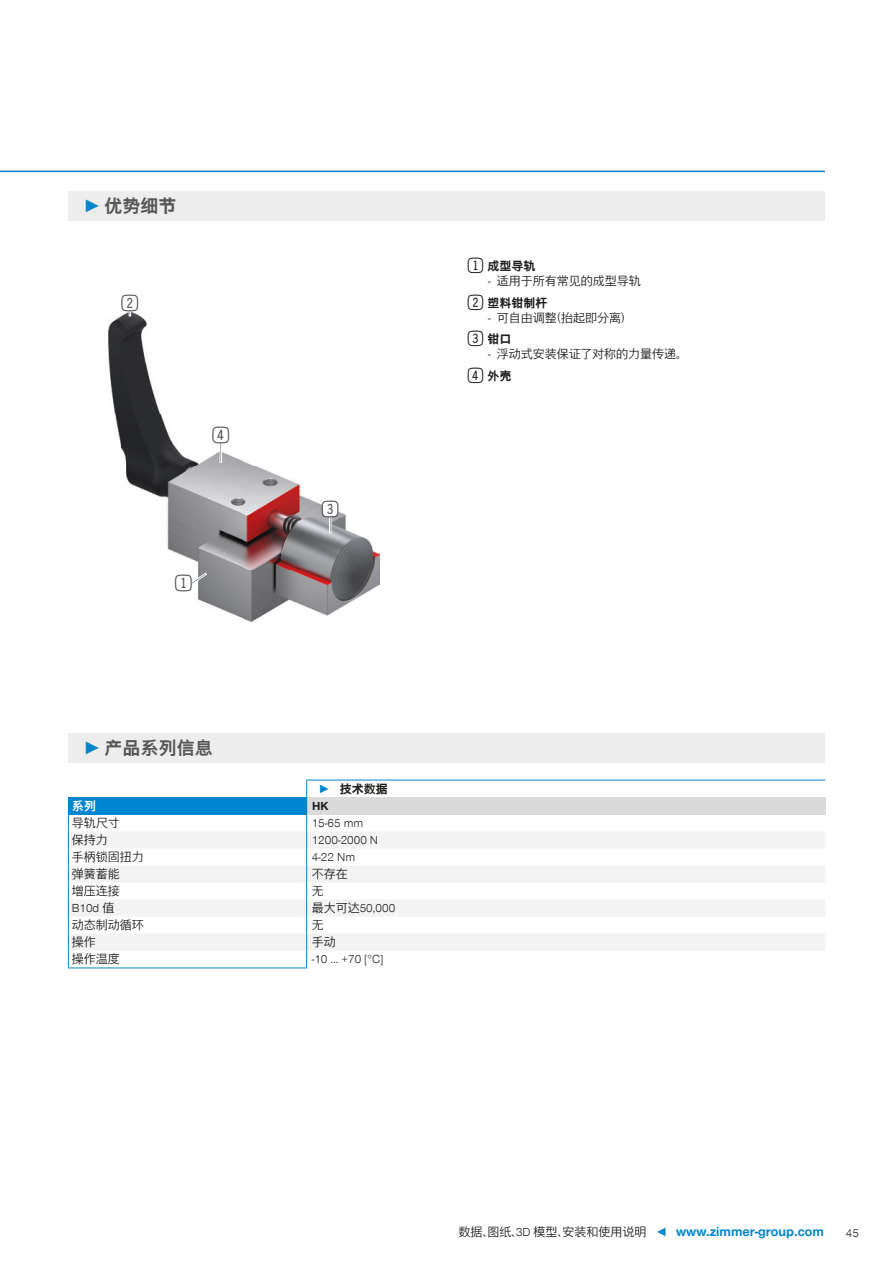
<style>
.page{position:relative;width:893px;height:1263px;background:#fff}
.page>*{position:absolute;margin:0;border:0;box-sizing:border-box;transform-origin:0 0}
.t1{font:27.6px "Double Digits Super Square";color:#4f4e52}
.t2{font:700 18px "Zimmer Group Sans Global";color:#575756}
.t3{font:700 13.5px "Zimmer Group Sans Global";color:#0086ce}
.t4{font:300 12px/21.5px "Zimmer Group Sans Global";color:#1d1d1b}
.t5{font:700 12px "Zimmer Group Sans Global";color:#1d1d1b}
.t6{font:700 12px "Zimmer Group Sans Global";color:#fff}
.s1{font-family:"Zimmer Group Sans";color:#0086ce}
.s2{color:#0086ce}
.s3{font-family:"Double Digits Super Square";font-weight:400;font-size:25.5px}
.s4{font-weight:700}
.s5{font-weight:300;font-size:12px;color:#1d1d1b}
.s6{font-weight:300;font-size:12px}
</style>
<div class="page">
<img style="left:108px;top:312px;width:271px;height:310px">
<svg style="left:190px;top:573px;width:17px;height:12px"></svg>
<div style="left:176px;top:575px;width:15px;height:16px;background:#fff;border-radius:50%"></div>
<div style="left:220px;top:442px;width:2px;height:20px;border:1px solid #fff"></div>
<div style="left:323px;top:501px;width:15px;height:15px;background:#fff;border-radius:4px"></div>
<svg style="left:329px;top:516px;width:2px;height:17px"></svg>
<hr style="left:0;top:171px;width:825px;height:1px;background:#0086ce">
<div style="left:68px;top:191px;width:757px;height:30px;background:#ededed"></div>
<div style="left:68px;top:733px;width:757px;height:30px;background:#ededed"></div>
<hr style="left:306px;top:780px;width:519px;height:1px;background:#0086ce">
<div style="left:68px;top:797px;width:239px;height:17px;background:#0086ce"></div>
<div style="left:307px;top:797px;width:518px;height:17px;background:#dadada"></div>
<svg style="left:69px;top:831px;width:756px;height:119px;fill:#f3f3f3"></svg>
<hr style="left:68px;top:967px;width:239px;height:1px;background:#0086ce">
<hr style="left:68px;top:814px;width:239px;height:1px;background:#0086ce">
<svg style="left:68px;top:815px;width:1px;height:152px"></svg>
<svg style="left:306px;top:780px;width:1px;height:187px"></svg>
<h2 class="t2" style="left:83px;top:195px;width:95px"><span class="s1">►</span> 优势细节</h2>
<h1 class="t1" style="left:121px;top:291px;width:23px">2</h1>
<h1 class="t1" style="left:212px;top:423px;width:23px">4</h1>
<h1 class="t1" style="left:175px;top:571px;width:23px">1</h1>
<h2 class="t2" style="left:83px;top:738px;width:131px"><span class="s1">►</span> 产品系列信息</h2>
<h1 class="t1" style="left:322px;top:497px;width:23px">3</h1>
<p class="t5" style="left:319px;top:781px;width:71px"><span class="s2">►</span> 技术数据</p>
<p class="t6" style="left:72px;top:798px;width:26px">系列</p>
<p class="t5" style="left:312px;top:798px;width:18px">HK</p>
<p class="t4" style="left:72px;top:812px;width:49px">导轨尺寸</p>
<p class="t4" style="left:312px;top:812px;width:53px">15-65 mm</p>
<p class="t4" style="left:72px;top:829px;width:37px">保持力</p>
<p class="t4" style="left:312px;top:829px;width:68px">1200-2000 N</p>
<p class="t4" style="left:72px;top:846px;width:73px">手柄锁固扭力</p>
<p class="t4" style="left:312px;top:846px;width:45px">4-22 Nm</p>
<p class="t4" style="left:72px;top:863px;width:49px">弹簧蓄能</p>
<p class="t4" style="left:312px;top:863px;width:37px">不存在</p>
<p class="t4" style="left:72px;top:880px;width:49px">增压连接</p>
<p class="t4" style="left:312px;top:880px;width:13px">无</p>
<p class="t4" style="left:72px;top:897px;width:44px">B10d 值</p>
<p class="t4" style="left:312px;top:897px;width:85px">最大可达50,000</p>
<p class="t4" style="left:72px;top:914px;width:73px">动态制动循环</p>
<p class="t4" style="left:312px;top:914px;width:13px">无</p>
<p class="t4" style="left:72px;top:931px;width:25px">操作</p>
<p class="t4" style="left:312px;top:931px;width:25px">手动</p>
<p class="t4" style="left:72px;top:948px;width:49px">操作温度</p>
<p class="t4" style="left:312px;top:948px;width:73px">-10 ... +70 [°C]</p>
<p class="t5" style="left:468px;top:259px;width:69px"><span class="s3">1</span>成型导轨</p>
<p class="t4" style="left:468px;top:271px;width:174px;text-indent:20px">- 适用于所有常见的成型导轨<br><span class="s3">2</span><span class="s4">塑料钳制杆</span></p>
<p class="t4" style="left:468px;top:307px;width:166px;text-indent:20px">- 可自由调整（抬起即分离）<br><span class="s3">3</span><span class="s4">钳口</span></p>
<p class="t4" style="left:468px;top:343px;width:222px;text-indent:20px">- 浮动式安装保证了对称的力量传递。<br><span class="s3">4</span><span class="s4">外壳</span></p>
<p class="t3" style="left:459px;top:1224px;width:367px"><span class="s5">数据、图纸、3D 模型、安装和使用说明</span> <span class="s6">◄</span> www.zimmer-group.com</p>
<p class="t4" style="left:846px;top:1222px;width:15px">45</p>
</div>
